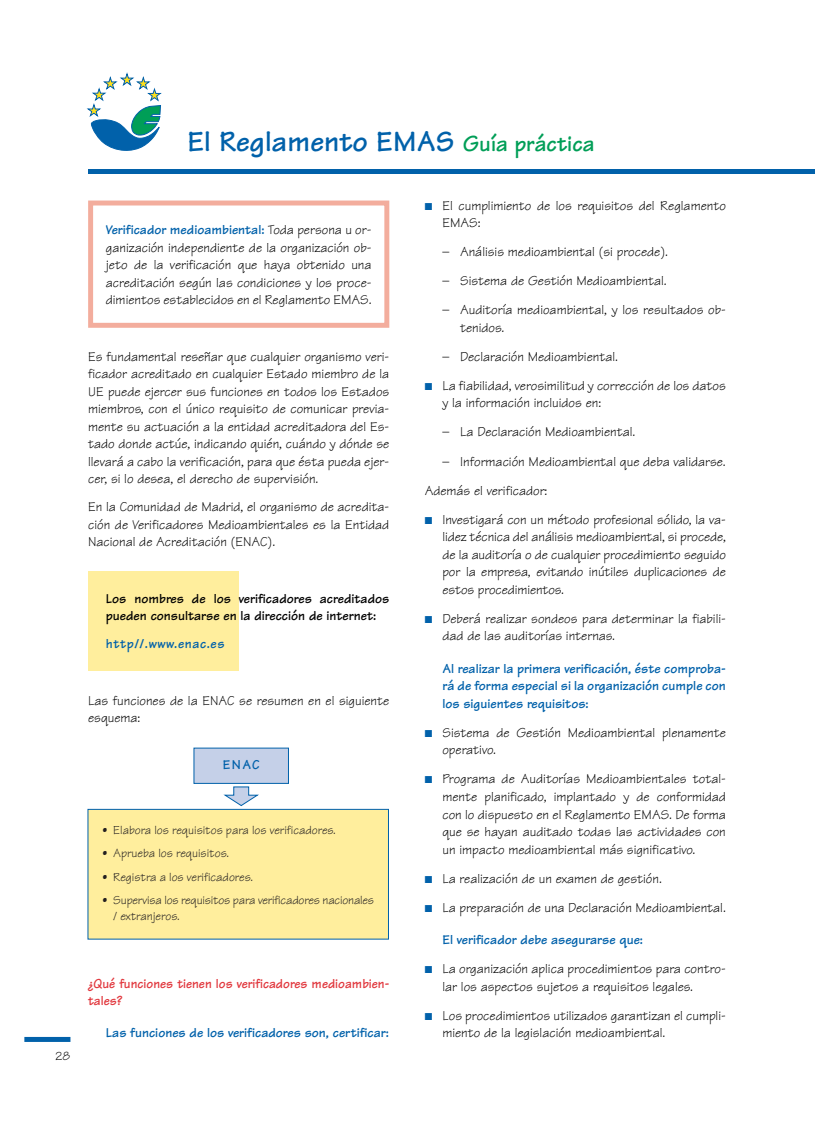
<style>
.page{position:relative;width:815px;height:1124px;background:#fff}
.page>*{position:absolute;margin:0;border:0;box-sizing:border-box;transform-origin:0 0}
.t1{font:700 30px "Tekton";color:#0161aa}
.t2{font:13.75px/17.5px "Tekton";color:#000}
.t3{font:700 13.75px/17.5px "Tekton";color:#0161aa;text-align:justify}
.t4{font:700 13.75px/17.5px "Tekton";color:#000}
.t5{font:700 13.75px/17.5px "Tekton";color:#e1373d}
.t6{font:700 13.75px "Tekton";letter-spacing:.045em;color:#0161aa}
.t7{font:12.5px/16.2px "Tekton";color:#231f20}
.t8{font:12.5px "Tekton";color:#000}
.s1{font-size:23.12px;color:#009e57}
.s2{font-weight:700;color:#0161aa}
.s3{color:#0161aa}
</style>
<div class="page">
<div style="left:88px;top:571px;width:151px;height:100px;background:#ffee9d"></div>
<div style="left:24px;top:1037px;width:46px;height:5px;background:#0161aa"></div>
<div style="left:88px;top:169px;width:691px;height:5px;background:#0161aa"></div>
<div style="left:779px;top:169px;width:36px;height:5px;background:#0161aa"></div>
<svg style="left:87px;top:72px;width:75px;height:79px"></svg>
<div style="left:88px;top:200px;width:301px;height:128px;border:5px solid #f3ad9d"></div>
<svg style="left:223px;top:786px;width:36px;height:20px"></svg>
<div style="left:194px;top:748px;width:95px;height:36px;background:#c5d0e8;border:1px solid #0161aa"></div>
<div style="left:88px;top:809px;width:301px;height:130px;background:#ffee9d;border:1px solid #0161aa"></div>
<p class="t8" style="left:55px;top:1051px;width:16px">28</p>
<h1 class="t1" style="left:187px;top:131px;width:409px">El Reglamento EMAS <span class="s1">Guía práctica</span></h1>
<p class="t2" style="left:106px;top:223px;width:267px;text-align:justify"><span class="s2">Verificador medioambiental:</span> Toda persona u or&shy;ganización independiente de la organización ob&shy;jeto de la verificación que haya obtenido una acreditación según las condiciones y los proce&shy;dimientos establecidos en el Reglamento EMAS.</p>
<p class="t2" style="left:88px;top:349px;width:303px;text-align:justify">Es fundamental reseñar que cualquier organismo veri&shy;ficador acreditado en cualquier Estado miembro de la UE puede ejercer sus funciones en todos los Estados miembros, con el único requisito de comunicar previa&shy;mente su actuación a la entidad acreditadora del Es&shy;tado donde actúe, indicando quién, cuándo y dónde se llevará a cabo la verificación, para que ésta pueda ejer&shy;cer, si lo desea, el derecho de supervisión.</p>
<p class="t2" style="left:88px;top:500px;width:303px;text-align:justify">En la Comunidad de Madrid, el organismo de acredita&shy;ción de Verificadores Medioambientales es la Entidad Nacional de Acreditación (ENAC).</p>
<p class="t4" style="left:106px;top:591px;width:285px">Los nombres de los verificadores acreditados pueden consultarse en la dirección de internet:</p>
<p class="t6" style="left:106px;top:639px;width:120px">http//.www.enac.es</p>
<p class="t2" style="left:88px;top:693px;width:303px">Las funciones de la ENAC se resumen en el siguiente esquema:</p>
<p class="t3" style="left:223px;top:758px;width:38px">ENAC</p>
<p class="t7" style="left:103px;top:824px;width:235px">• Elabora los requisitos para los verificadores.</p>
<p class="t7" style="left:103px;top:847px;width:128px">• Aprueba los requisitos.</p>
<p class="t7" style="left:103px;top:870px;width:152px">• Registra a los verificadores.</p>
<p class="t7" style="left:113px;top:894px;width:262px;text-indent:-11px">• Supervisa los requisitos para verificadores nacionales / extranjeros.</p>
<p class="t5" style="left:88px;top:976px;width:303px">¿Qué funciones tienen los verificadores medioambien&shy;tales?</p>
<p class="t3" style="left:106px;top:1025px;width:285px">Las funciones de los verificadores son, certificar:</p>
<p class="t2" style="left:442px;top:198px;width:285px;text-indent:-18px"><span class="s3">■</span> El cumplimiento de los requisitos del Reglamento<br>EMAS:</p>
<p class="t2" style="left:442px;top:245px;width:227px">– Análisis medioambiental (si procede).</p>
<p class="t2" style="left:442px;top:274px;width:226px">– Sistema de Gestión Medioambiental.</p>
<p class="t2" style="left:460px;top:303px;width:267px;text-indent:-18px">– Auditoría medioambiental, y los resultados ob&shy;tenidos.</p>
<p class="t2" style="left:442px;top:350px;width:177px">– Declaración Medioambiental.</p>
<p class="t2" style="left:442px;top:379px;width:285px;text-indent:-18px"><span class="s3">■</span> La fiabilidad, verosimilitud y corrección de los datos y la información incluidos en:</p>
<p class="t2" style="left:442px;top:425px;width:194px">– La Declaración Medioambiental.</p>
<p class="t2" style="left:425px;top:449px;width:302px;line-height:29px;text-indent:18px">– Información Medioambiental que deba validarse.<br>Además el verificador:</p>
<p class="t2" style="left:442px;top:512px;width:285px;text-align:justify;text-indent:-18px"><span class="s3">■</span> Investigará con un método profesional sólido, la va&shy;lidez técnica del análisis medioambiental, si procede, de la auditoría o de cualquier procedimiento seguido por la empresa, evitando inútiles duplicaciones de estos procedimientos.</p>
<p class="t2" style="left:442px;top:611px;width:285px;text-indent:-18px"><span class="s3">■</span> Deberá realizar sondeos para determinar la fiabili&shy;dad de las auditorías internas.</p>
<p class="t3" style="left:442px;top:662px;width:285px">Al realizar la primera verificación, éste comproba&shy;rá de forma especial si la organización cumple con los siguientes requisitos:</p>
<p class="t2" style="left:442px;top:726px;width:285px;text-indent:-18px"><span class="s3">■</span> Sistema de Gestión Medioambiental plenamente operativo.</p>
<p class="t2" style="left:442px;top:772px;width:285px;text-align:justify;text-indent:-18px"><span class="s3">■</span> Programa de Auditorías Medioambientales total&shy;mente planificado, implantado y de conformidad con lo dispuesto en el Reglamento EMAS. De forma que se hayan auditado todas las actividades con un impacto medioambiental más significativo.</p>
<p class="t2" style="left:425px;top:871px;width:239px"><span class="s3">■</span> La realización de un examen de gestión.</p>
<p class="t2" style="left:425px;top:900px;width:303px"><span class="s3">■</span> La preparación de una Declaración Medioambiental.</p>
<p class="t3" style="left:442px;top:933px;width:202px">El verificador debe asegurarse que:</p>
<p class="t2" style="left:442px;top:962px;width:285px;text-indent:-18px"><span class="s3">■</span> La organización aplica procedimientos para contro&shy;lar los aspectos sujetos a requisitos legales.</p>
<p class="t2" style="left:442px;top:1009px;width:285px;text-indent:-18px"><span class="s3">■</span> Los procedimientos utilizados garantizan el cumpli&shy;miento de la legislación medioambiental.</p>
</div>
